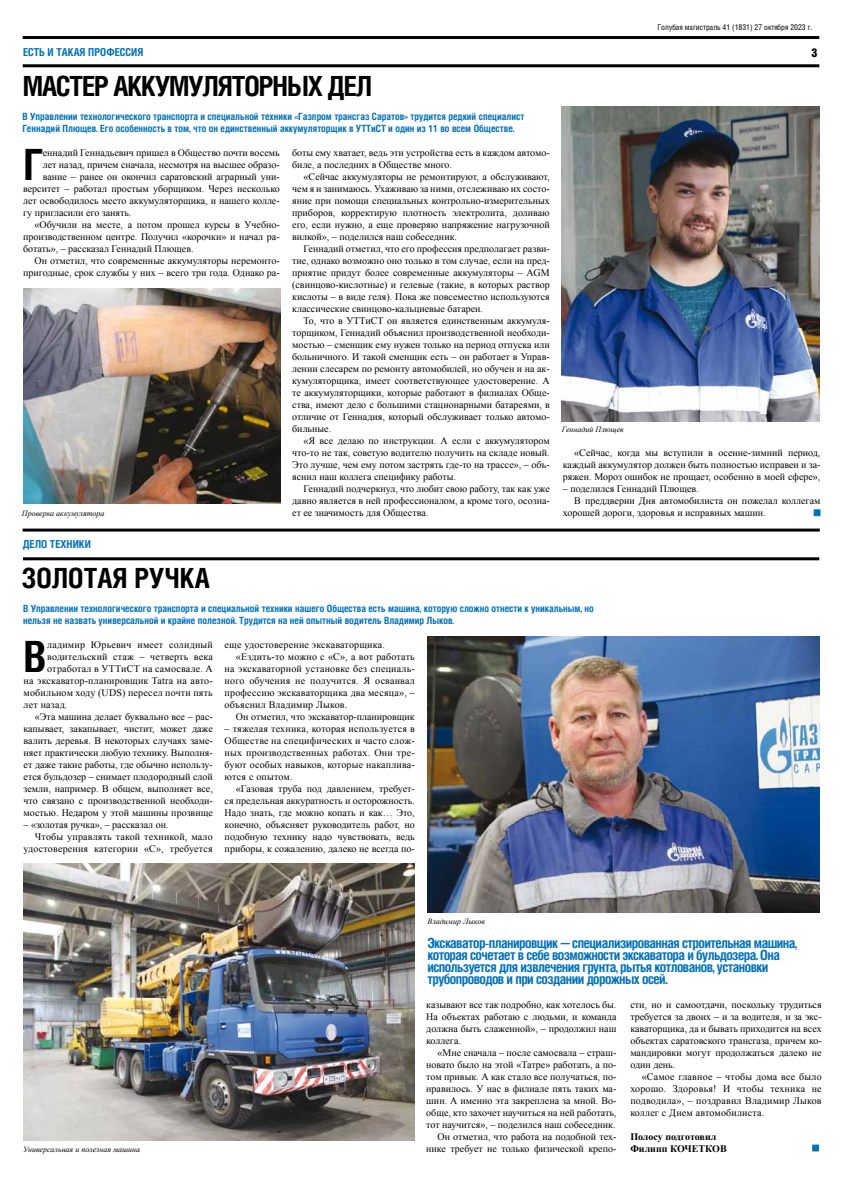
<style>
.page{position:relative;width:842px;height:1191px;background:#fff}
.page>*{position:absolute;margin:0;border:0;box-sizing:border-box;transform-origin:0 0}
.t1{font:700 43.2px "Helios Cond";color:#000}
.t2{font:700 27.9px "Helios Cond";letter-spacing:-.04em;color:#000}
.t3{font:700 27.9px "Helios Cond";color:#000}
.t4{font:700 14px/12px "Helios Cond";letter-spacing:-.04em;color:#0072ba}
.t5{font:900 12px "Helios Cond";color:#000}
.t6{font:700 11px "Helios Cond";color:#0072ba}
.t7{font:10px/12px "Times New Roman";color:#000;text-align:justify}
.t8{font:10px "Times New Roman";letter-spacing:.02em;color:#000}
.t9{font:700 10px/12px "Helios Cond";color:#0072ba}
.t10{font:700 10px/12px "Times New Roman";color:#000}
.t11{font:italic 8px "Times New Roman";color:#000}
.t12{font:8px "Helios Cond";color:#000}
</style>
<div class="page">
<hr style="left:23px;top:36px;width:405px;height:3px;background:#000">
<hr style="left:427px;top:36px;width:392px;height:3px;background:#000">
<hr style="left:23px;top:64px;width:796px;height:3px;background:#000">
<hr style="left:23px;top:528px;width:797px;height:3px;background:#000">
<hr style="left:23px;top:557px;width:796px;height:3px;background:#000">
<svg style="left:814px;top:509px;width:6px;height:7px"></svg>
<div style="left:812px;top:1144px;width:7px;height:7px;background:#0072ba;border:1px solid #0072ba"></div>
<img style="left:24px;top:288px;width:257px;height:215px">
<img style="left:562px;top:107px;width:258px;height:314px">
<img style="left:427px;top:636px;width:393px;height:276px">
<img style="left:23px;top:863px;width:391px;height:277px">
<p class="t6" style="left:23px;top:46px;width:122px">есть и такая профессия</p>
<h2 class="t2" style="left:23px;top:70px;width:351px">Мастер аккумуляторных дел</h2>
<p class="t9" style="left:22px;top:110px;width:503px">В Управлении технологического транспорта и специальной техники «Газпром трансгаз Саратов» трудится редкий специалист<br>Геннадий Плющев. Его особенность в том, что он единственный аккумуляторщик в УТТиСТ и один из 11 во всем Обществе.</p>
<p class="t12" style="left:657px;top:23px;width:156px">Голубая магистраль 41 (1831) 27 октября 2023 г.</p>
<p class="t5" style="left:811px;top:47px;width:8px">3</p>
<h1 class="t1" style="left:23px;top:140px;width:18px">Г</h1>
<p class="t7" style="left:43px;top:146px;width:238px">еннадий Геннадьевич пришел в Общество почти восемь</p>
<p class="t7" style="left:292px;top:146px;width:259px">боты ему хватает, ведь эти устройства есть в каждом автомо&shy;биле, а последних в Обществе много.</p>
<p class="t7" style="left:292px;top:170px;width:259px;text-indent:11px">«Сейчас аккумуляторы не ремонтируют, а обслуживают, чем я и занимаюсь. Ухаживаю за ними, отслеживаю их состо&shy;яние при помощи специальных контрольно-измерительных приборов, корректирую плотность электролита, доливаю его, если нужно, а еще проверяю напряжение нагрузочной вилкой», – поделился наш собеседник.</p>
<p class="t7" style="left:292px;top:242px;width:259px;text-indent:11px">Геннадий отметил, что его профессия предполагает разви&shy;тие, однако возможно оно только в том случае, если на пред&shy;приятие придут более современные аккумуляторы – AGM (свинцово-кислотные) и гелевые (такие, в которых раствор кислоты – в виде геля). Пока же повсеместно используются классические свинцово-кальциевые батареи.</p>
<p class="t7" style="left:292px;top:314px;width:259px;text-indent:11px">То, что в УТТиСТ он является единственным аккумуля&shy;торщиком, Геннадий объяснил производственной необходи&shy;мостью – сменщик ему нужен только на период отпуска или больничного. И такой сменщик есть – он работает в Управ&shy;лении слесарем по ремонту автомобилей, но обучен и на ак&shy;кумуляторщика, имеет соответствующее удостоверение. А те аккумуляторщики, которые работают в филиалах Обще&shy;ства, имеют дело с большими стационарными батареями, в отличие от Геннадия, который обслуживает только автомо&shy;бильные.</p>
<p class="t7" style="left:292px;top:434px;width:259px;text-indent:11px">«Я все делаю по инструкции. А если с аккумулятором что-то не так, советую водителю получить на складе новый.<br>Это лучше, чем ему потом застрять где-то на трассе», – объ&shy;яснил наш коллега специфику работы.</p>
<p class="t7" style="left:292px;top:482px;width:259px;text-indent:11px">Геннадий подчеркнул, что любит свою работу, так как уже давно является в ней профессионалом, а кроме того, осозна&shy;ет ее значимость для Общества.</p>
<p class="t7" style="left:43px;top:158px;width:238px">лет назад, причем сначала, несмотря на высшее образо-</p>
<p class="t7" style="left:43px;top:170px;width:238px">вание – ранее он окончил саратовский аграрный уни-</p>
<p class="t7" style="left:23px;top:182px;width:258px">верситет – работал простым уборщиком. Через несколько</p>
<p class="t7" style="left:23px;top:194px;width:258px">лет освободилось место аккумуляторщика, и нашего колле-</p>
<p class="t7" style="left:23px;top:206px;width:110px">гу пригласили его занять.</p>
<p class="t7" style="left:34px;top:218px;width:247px">«Обучили на месте, а потом прошел курсы в Учебно-</p>
<p class="t7" style="left:23px;top:230px;width:258px">производственном центре. Получил «корочки» и начал ра-</p>
<p class="t7" style="left:23px;top:242px;width:172px">ботать», – рассказал Геннадий Плющев.</p>
<p class="t7" style="left:34px;top:254px;width:247px">Он отметил, что современные аккумуляторы неремонто-</p>
<p class="t7" style="left:23px;top:266px;width:258px">пригодные, срок службы у них – всего три года. Однако ра-</p>
<p class="t11" style="left:562px;top:424px;width:64px">Геннадий Плющев</p>
<p class="t7" style="left:563px;top:446px;width:259px;text-indent:11px">«Сейчас, когда мы вступили в осенне-зимний период, каждый аккумулятор должен быть полностью исправен и за&shy;ряжен. Мороз ошибок не прощает, особенно в моей сфере»,</p>
<p class="t7" style="left:574px;top:482px;width:248px;text-indent:-11px">– поделился Геннадий Плющев.<br>В преддверии Дня автомобилиста он пожелал коллегам</p>
<p class="t11" style="left:22px;top:508px;width:84px">Проверка аккумулятора</p>
<p class="t7" style="left:563px;top:506px;width:204px">хорошей дороги, здоровья и исправных машин.</p>
<p class="t6" style="left:23px;top:538px;width:70px">дело техники</p>
<h2 class="t3" style="left:22px;top:562px;width:189px">Золотая ручка</h2>
<p class="t9" style="left:23px;top:602px;width:572px">В Управлении технологического транспорта и специальной техники нашего Общества есть машина, которую сложно отнести к уникальным, но нельзя не назвать универсальной и крайне полезной. Трудится на ней опытный водитель Владимир Лыков.</p>
<h1 class="t1" style="left:24px;top:632px;width:24px">В</h1>
<p class="t8" style="left:47px;top:638px;width:167px">ладимир Юрьевич имеет солидный</p>
<p class="t8" style="left:47px;top:650px;width:167px">водительский стаж – четверть века</p>
<p class="t8" style="left:47px;top:662px;width:167px">отработал в УТТиСТ на самосвале. А</p>
<p class="t8" style="left:24px;top:674px;width:191px">на экскаватор-планировщик Tatra на авто-</p>
<p class="t8" style="left:24px;top:686px;width:191px">мобильном ходу (UDS) пересел почти пять</p>
<p class="t8" style="left:24px;top:698px;width:45px">лет назад.</p>
<p class="t7" style="left:35px;top:710px;width:179px">«Эта машина делает буквально все – рас-</p>
<p class="t7" style="left:24px;top:722px;width:191px">капывает, закапывает, чистит, может даже</p>
<p class="t7" style="left:24px;top:734px;width:191px">валить деревья. В некоторых случаях заме-</p>
<p class="t7" style="left:24px;top:746px;width:191px">няет практически любую технику. Выполня-</p>
<p class="t7" style="left:24px;top:758px;width:191px">ет даже такие работы, где обычно использу-</p>
<p class="t7" style="left:24px;top:770px;width:191px">ется бульдозер – снимает плодородный слой</p>
<p class="t7" style="left:24px;top:782px;width:191px">земли, например. В общем, выполняет все,</p>
<p class="t7" style="left:24px;top:794px;width:191px">что связано с производственной необходи-</p>
<p class="t7" style="left:24px;top:806px;width:191px">мостью. Недаром у этой машины прозвище</p>
<p class="t7" style="left:24px;top:818px;width:146px">– «золотая ручка», – рассказал он.</p>
<p class="t8" style="left:35px;top:830px;width:179px">Чтобы управлять такой техникой, мало</p>
<p class="t8" style="left:24px;top:842px;width:191px">удостоверения категории «С», требуется</p>
<p class="t8" style="left:225px;top:638px;width:162px">еще удостоверение экскаваторщика.</p>
<p class="t8" style="left:236px;top:650px;width:180px">«Ездить-то можно с «С», а вот работать</p>
<p class="t8" style="left:225px;top:662px;width:192px">на экскаваторной установке без специаль-</p>
<p class="t8" style="left:225px;top:674px;width:192px">ного обучения не получится. Я осваивал</p>
<p class="t8" style="left:225px;top:686px;width:192px">профессию экскаваторщика два месяца», –</p>
<p class="t8" style="left:225px;top:698px;width:124px">объяснил Владимир Лыков.</p>
<p class="t7" style="left:236px;top:710px;width:180px">Он отметил, что экскаватор-планировщик</p>
<p class="t7" style="left:225px;top:722px;width:192px">– тяжелая техника, которая используется в Обществе на специфических и часто слож&shy;ных производственных работах. Они тре&shy;буют особых навыков, которые накаплива&shy;ются с опытом.</p>
<p class="t7" style="left:225px;top:782px;width:192px;text-indent:11px">«Газовая труба под давлением, требует&shy;ся предельная аккуратность и осторожность.<br>Надо знать, где можно копать и как… Это, конечно, объясняет руководитель работ, но подобную технику надо чувствовать, ведь приборы, к сожалению, далеко не всегда по-</p>
<p class="t11" style="left:23px;top:1144px;width:119px">Универсальная и полезная машина</p>
<p class="t11" style="left:427px;top:916px;width:59px">Владимир Лыков</p>
<p class="t4" style="left:427px;top:937px;width:371px">Экскаватор-планировщик — специализированная строительная машина, которая сочетает в себе возможности экскаватора и бульдозера. Она используется для извлечения грунта, рытья котлованов, установки трубопроводов и при создании дорожных осей.</p>
<p class="t7" style="left:426px;top:998px;width:192px">казывают все так подробно, как хотелось бы.<br>На объектах работаю с людьми, и команда должна быть слаженной», – продолжил наш коллега.</p>
<p class="t7" style="left:426px;top:1046px;width:192px;text-align:right">«Мне сначала – после самосвала – страш&shy;новато было на этой «Татре» работать, а по&shy;том привык. А как стало все получаться, по&shy;нравилось. У нас в филиале пять таких ма&shy;шин. А именно эта закреплена за мной. Во&shy;обще, кто захочет научиться на ней работать, тот научится», – поделился наш собеседник.<br>Он отметил, что работа на подобной тех&shy;нике требует не только физической крепо-</p>
<p class="t7" style="left:630px;top:998px;width:193px">сти, но и самоотдачи, поскольку трудиться требуется за двоих – и за водителя, и за экс&shy;каваторщика, да и бывать приходится на всех объектах саратовского трансгаза, причем ко&shy;мандировки могут продолжаться далеко не один день.</p>
<p class="t7" style="left:630px;top:1070px;width:193px;text-indent:11px">«Самое главное – чтобы дома все было хорошо. Здоровья! И чтобы техника не подводила», – поздравил Владимир Лыков коллег с Днем автомобилиста.</p>
<p class="t10" style="left:630px;top:1130px;width:98px">Полосу подготовил<br>Филипп КОЧЕТКОВ</p>
</div>
